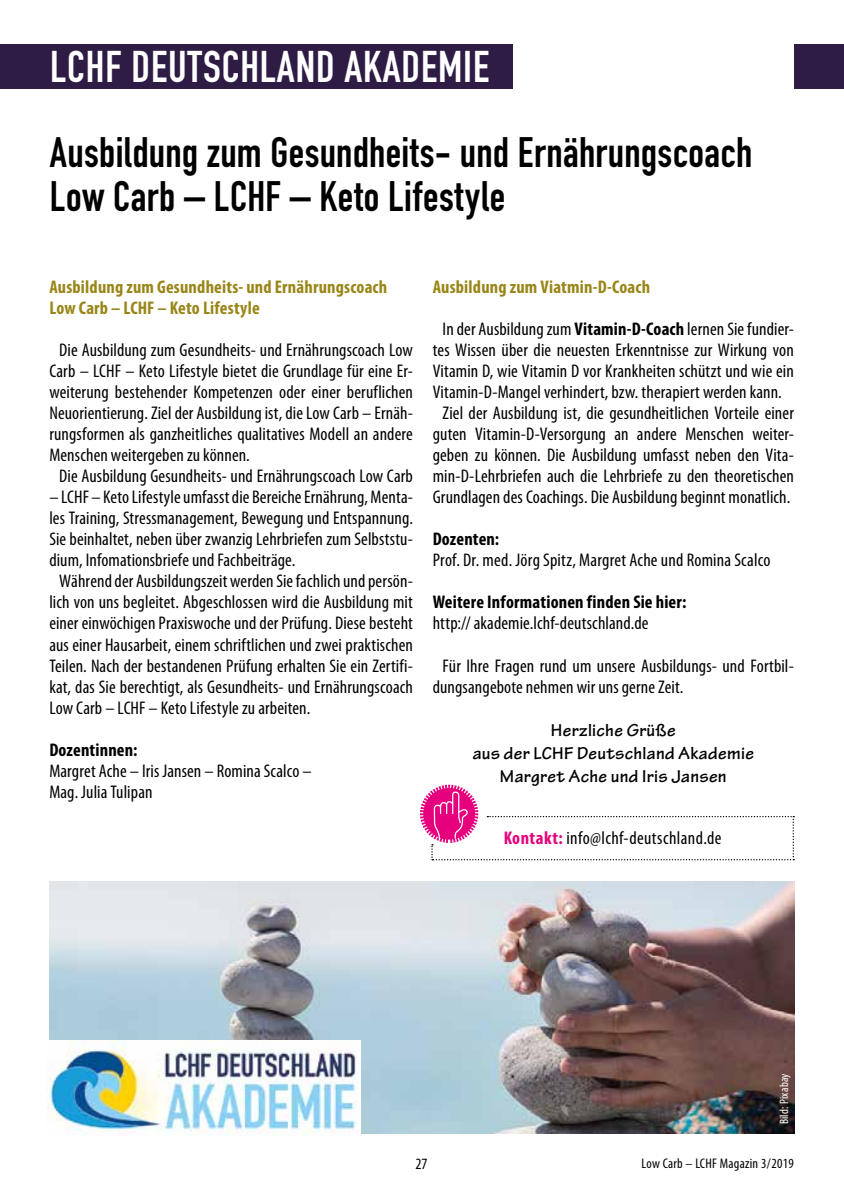
<style>
.page{position:relative;width:844px;height:1191px;background:#fff}
.page>*{position:absolute;margin:0;border:0;box-sizing:border-box;transform-origin:0 0}
.t1{font:43.75px "DIN Engschrift Std";letter-spacing:.02em;color:#fff}
.t2{font:42px/43.8px "DIN Engschrift Std";letter-spacing:.01em;color:#000}
.t3{font:condensed 18.38px/21px "Myriad Pro";letter-spacing:.005em;color:#000}
.t4{font:700 condensed 18.38px/21px "Myriad Pro";letter-spacing:.01em;color:#998618}
.t5{font:700 18.38px/22.8px "Tekton Pro";letter-spacing:.015em;color:#000;text-align:center}
.t6{font:700 condensed 18.38px "Myriad Pro";letter-spacing:.01em;color:#000}
.t7{font:condensed 15.75px "Myriad Pro";color:#000}
.t8{font:condensed 14px "Myriad Pro";letter-spacing:.02em;color:#000}
.t9{font:condensed 12.25px "Myriad Pro";letter-spacing:.02em;color:#fff}
.s1{font-weight:700}
.s2{font-weight:700;color:#e6007d}
</style>
<div class="page">
<div style="left:793px;top:44px;width:50px;height:45px;background:#2e1c45"></div>
<div style="left:0;top:44px;width:512px;height:45px;background:#2e1c45"></div>
<img style="left:49px;top:881px;width:744px;height:252px">
<img style="left:47px;top:1040px;width:314px;height:95px">
<svg style="left:420px;top:784px;width:374px;height:76px"></svg>
<h1 class="t1" style="left:50px;top:41px;width:440px">LCHF DEUTSCHLAND AKADEMIE</h1>
<h2 class="t2" style="left:50px;top:131px;width:704px">Ausbildung zum Gesundheits- und Ernährungscoach<br>Low Carb – LCHF – Keto Lifestyle</h2>
<p class="t4" style="left:49px;top:276px;width:339px">Ausbildung zum Gesundheits- und Ernährungscoach<br>Low Carb – LCHF – Keto Lifestyle</p>
<p class="t3" style="left:59px;top:339px;width:355px">Die Ausbildung zum Gesundheits- und Ernährungscoach Low</p>
<p class="t3" style="left:49px;top:360px;width:365px">Carb – LCHF – Keto Lifestyle bietet die Grundlage für eine Er-</p>
<p class="t3" style="left:49px;top:381px;width:365px">weiterung bestehender Kompetenzen oder einer beruflichen</p>
<p class="t3" style="left:49px;top:402px;width:365px">Neuorientierung. Ziel der Ausbildung ist, die Low Carb – Ernäh-</p>
<p class="t3" style="left:49px;top:423px;width:365px">rungsformen als ganzheitliches qualitatives Modell an andere</p>
<p class="t3" style="left:49px;top:444px;width:202px">Menschen weitergeben zu können.</p>
<p class="t3" style="left:59px;top:465px;width:355px">Die Ausbildung Gesundheits- und Ernährungscoach Low Carb</p>
<p class="t3" style="left:49px;top:486px;width:365px">– LCHF – Keto Lifestyle umfasst die Bereiche Ernährung, Menta-</p>
<p class="t3" style="left:49px;top:507px;width:365px">les Training, Stressmanagement, Bewegung und Entspannung.</p>
<p class="t3" style="left:49px;top:528px;width:365px">Sie beinhaltet, neben über zwanzig Lehrbriefen zum Selbststu-</p>
<p class="t3" style="left:49px;top:549px;width:247px">dium, Infomationsbriefe und Fachbeiträge.</p>
<p class="t3" style="left:59px;top:570px;width:355px">Während der Ausbildungszeit werden Sie fachlich und persön-</p>
<p class="t3" style="left:49px;top:591px;width:365px">lich von uns begleitet. Abgeschlossen wird die Ausbildung mit</p>
<p class="t3" style="left:49px;top:612px;width:365px">einer einwöchigen Praxiswoche und der Prüfung. Diese besteht</p>
<p class="t3" style="left:49px;top:633px;width:365px">aus einer Hausarbeit, einem schriftlichen und zwei praktischen</p>
<p class="t3" style="left:49px;top:654px;width:365px">Teilen. Nach der bestandenen Prüfung erhalten Sie ein Zertifi-</p>
<p class="t3" style="left:49px;top:675px;width:365px">kat, das Sie berechtigt, als Gesundheits- und Ernährungscoach</p>
<p class="t3" style="left:49px;top:696px;width:262px">Low Carb – LCHF – Keto Lifestyle zu arbeiten.</p>
<p class="t6" style="left:49px;top:738px;width:89px">Dozentinnen:</p>
<p class="t3" style="left:49px;top:759px;width:264px">Margret Ache – Iris Jansen – Romina Scalco –<br>Mag. Julia Tulipan</p>
<p class="t4" style="left:432px;top:276px;width:219px">Ausbildung zum Viatmin-D-Coach</p>
<p class="t3" style="left:442px;top:318px;width:352px">In der Ausbildung zum <span class="s1">Vitamin-D-Coach</span> lernen Sie fundier-</p>
<p class="t3" style="left:432px;top:339px;width:362px">tes Wissen über die neuesten Erkenntnisse zur Wirkung von</p>
<p class="t3" style="left:432px;top:360px;width:362px">Vitamin D, wie Vitamin D vor Krankheiten schützt und wie ein</p>
<p class="t3" style="left:432px;top:381px;width:350px">Vitamin-D-Mangel verhindert, bzw. therapiert werden kann.</p>
<p class="t3" style="left:442px;top:402px;width:352px">Ziel der Ausbildung ist, die gesundheitlichen Vorteile einer</p>
<p class="t3" style="left:432px;top:423px;width:362px">guten Vitamin-D-Versorgung an andere Menschen weiter-</p>
<p class="t3" style="left:432px;top:444px;width:362px">geben zu können. Die Ausbildung umfasst neben den Vita-</p>
<p class="t3" style="left:432px;top:465px;width:362px">min-D-Lehrbriefen auch die Lehrbriefe zu den theoretischen</p>
<p class="t3" style="left:432px;top:486px;width:359px">Grundlagen des Coachings. Die Ausbildung beginnt monatlich.</p>
<p class="t6" style="left:432px;top:528px;width:68px">Dozenten:</p>
<p class="t3" style="left:432px;top:549px;width:339px">Prof. Dr. med. Jörg Spitz, Margret Ache und Romina Scalco</p>
<p class="t6" style="left:432px;top:591px;width:255px">Weitere Informationen finden Sie hier:</p>
<p class="t3" style="left:432px;top:612px;width:217px">http:// akademie.lchf-deutschland.de</p>
<p class="t3" style="left:432px;top:654px;width:362px;text-indent:10px">Für Ihre Fragen rund um unsere Ausbildungs- und Fortbil&shy;dungsangebote nehmen wir uns gerne Zeit.</p>
<p class="t5" style="left:472px;top:719px;width:283px">Herzliche Grüße<br>aus der LCHF Deutschland Akademie<br>Margret Ache und Iris Jansen</p>
<p class="t3" style="left:503px;top:827px;width:219px"><span class="s2">Kontakt:</span> info@lchf-deutschland.de</p>
<p class="t9" style="left:776px;top:1124px;width:53px;rotate:-90deg">Bild: Pixabay</p>
<p class="t7" style="left:415px;top:1154px;width:14px">27</p>
<p class="t8" style="left:641px;top:1155px;width:154px">Low Carb – LCHF Magazin 3/2019</p>
</div>
